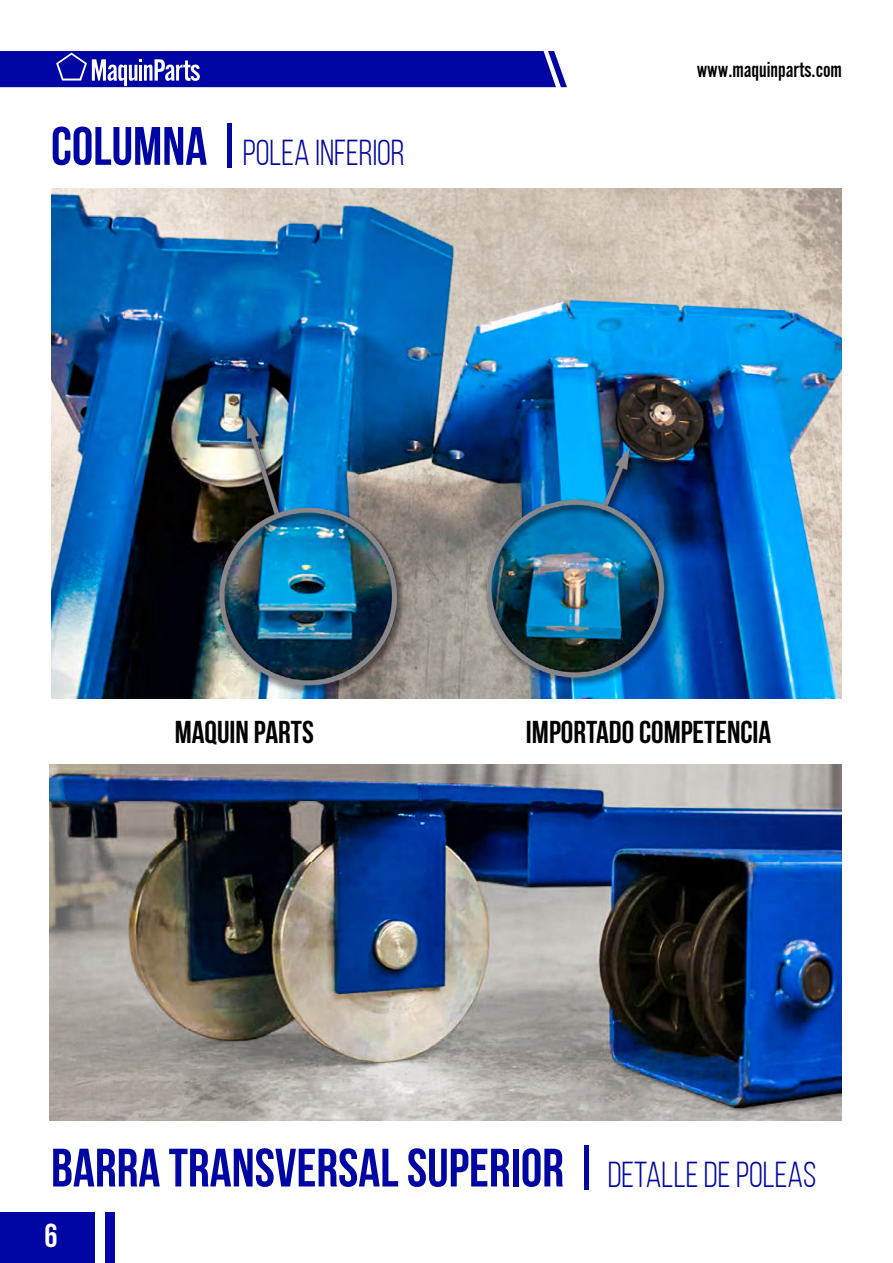
<style>
.page{position:relative;width:893px;height:1263px;background:#fff}
.page>*{position:absolute;margin:0;border:0;box-sizing:border-box;transform-origin:0 0}
.t1{font:700 54px "Bebas Neue";color:#0006a3}
.t2{font:36px "Bebas Neue";color:#0006a3}
.t3{font:700 33px "Bebas Neue";color:#fff}
.t4{font:700 31.5px "Bebas Neue";color:#000}
.t5{font:22.5px "Alternate Gothic EF No Two";color:#000}
.s1{font-weight:700;font-size:54px}
.s2{font-weight:400;font-size:36px}
</style>
<div class="page">
<div style="left:0;top:1212px;width:95px;height:51px;background:#0006a3"></div>
<div style="left:105px;top:1212px;width:10px;height:51px;background:#0006a3"></div>
<svg style="left:0;top:51px;width:567px;height:36px;background:#151aaa"></svg>
<img style="left:51px;top:189px;width:791px;height:510px">
<img style="left:50px;top:764px;width:792px;height:356px">
<p class="t2" style="left:51px;top:133px;width:355px"><span class="s1">COLUMNA |</span>POLEA INFERIOR</p>
<p class="t5" style="left:697px;top:58px;width:147px">www.maquinparts.com</p>
<p class="t4" style="left:175px;top:715px;width:141px">MAQUIN PARTS</p>
<p class="t4" style="left:526px;top:715px;width:247px">IMPORTADO COMPETENCIA</p>
<p class="t1" style="left:51px;top:1138px;width:767px">BARRA TRANSVERSAL SUPERIOR | <span class="s2">DETALLE DE POLEAS</span></p>
<p class="t3" style="left:44px;top:1217px;width:15px">6</p>
</div>
